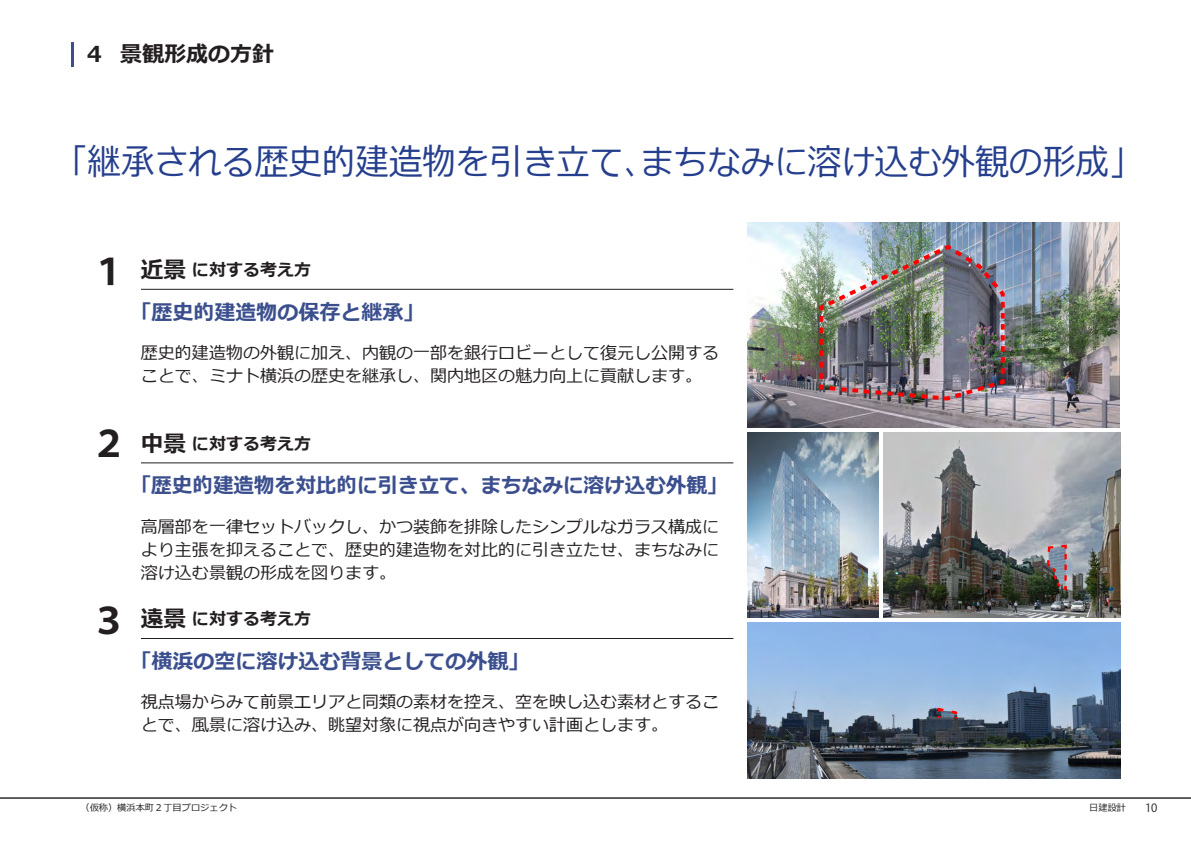
<style>
.page{position:relative;width:1191px;height:842px;background:#fff}
.page>*{position:absolute;margin:0;border:0;box-sizing:border-box;transform-origin:0 0}
.t1{font:36px "Meiryo";color:#253f8e;scale:.93 1}
.t2{font:700 36px "Koz Go Pr 6 N";color:#231f20}
.t3{font:700 22px "Meiryo";color:#231f20}
.t4{font:700 21px "Meiryo";color:#3b4f8e}
.t5{font:17px/23px "Meiryo";color:#231f20}
.t6{font:700 17px "Meiryo";color:#231f20}
.t7{font:11.3px "Koz Go Pr 6 N";color:#231f20}
.t8{font:9.2px "Meiryo";color:#231f20}
.s1{font-size:22.7px}
</style>
<div class="page">
<img style="left:747px;top:223px;width:372px;height:204px">
<img style="left:817px;top:242px;width:189px;height:160px">
<img style="left:883px;top:432px;width:237px;height:185px">
<img style="left:747px;top:622px;width:373px;height:156px">
<svg style="left:936px;top:706px;width:22px;height:15px"></svg>
<img style="left:747px;top:432px;width:131px;height:186px">
<hr style="left:0;top:797px;width:1191px;height:2px;background:#231f20">
<svg style="left:1045px;top:543px;width:23px;height:49px"></svg>
<hr style="left:141px;top:289px;width:592px;height:1px;background:#231f20">
<hr style="left:141px;top:463px;width:592px;height:1px;background:#231f20">
<hr style="left:141px;top:638px;width:592px;height:1px;background:#231f20">
<hr style="left:71px;top:43px;width:3px;height:24px;background:#3b4f8e">
<p class="t3" style="left:84px;top:38px;width:192px">４ 景観形成の方針</p>
<p class="t1" style="left:54px;top:137px;width:1172px">「継承される歴史的建造物を引き立て、まちなみに溶け込む外観の形成」</p>
<p class="t2" style="left:91px;top:251px;width:37px">１</p>
<p class="t2" style="left:91px;top:423px;width:37px">２</p>
<p class="t2" style="left:91px;top:601px;width:37px">３</p>
<p class="t6" style="left:141px;top:258px;width:172px"><span class="s1">近景</span> に対する考え方</p>
<p class="t4" style="left:130px;top:297px;width:296px">「歴史的建造物の保存と継承」</p>
<p class="t5" style="left:141px;top:342px;width:580px">歴史的建造物の外観に加え、内観の一部を銀行ロビーとして復元し公開することで、ミナト横浜の歴史を継承し、関内地区の魅力向上に貢献します。</p>
<p class="t6" style="left:141px;top:431px;width:172px"><span class="s1">中景</span> に対する考え方</p>
<p class="t4" style="left:131px;top:471px;width:598px">「歴史的建造物を対比的に引き立て、まちなみに溶け込む外観」</p>
<p class="t5" style="left:141px;top:516px;width:580px;text-align:justify">高層部を一律セットバックし、かつ装飾を排除したシンプルなガラス構成により主張を抑えることで、歴史的建造物を対比的に引き立たせ、まちなみに溶け込む景観の形成を図ります。</p>
<p class="t6" style="left:141px;top:607px;width:172px"><span class="s1">遠景</span> に対する考え方</p>
<p class="t4" style="left:130px;top:646px;width:401px">「横浜の空に溶け込む背景としての外観」</p>
<p class="t5" style="left:141px;top:692px;width:580px">視点場からみて前景エリアと同類の素材を控え、空を映し込む素材とすることで、風景に溶け込み、眺望対象に視点が向きやすい計画とします。</p>
<p class="t8" style="left:80px;top:802px;width:158px">（仮称）横浜本町２丁目プロジェクト</p>
<p class="t8" style="left:1052px;top:802px;width:75px">　　　　日建設計</p>
<p class="t7" style="left:1145px;top:802px;width:14px">10</p>
</div>
